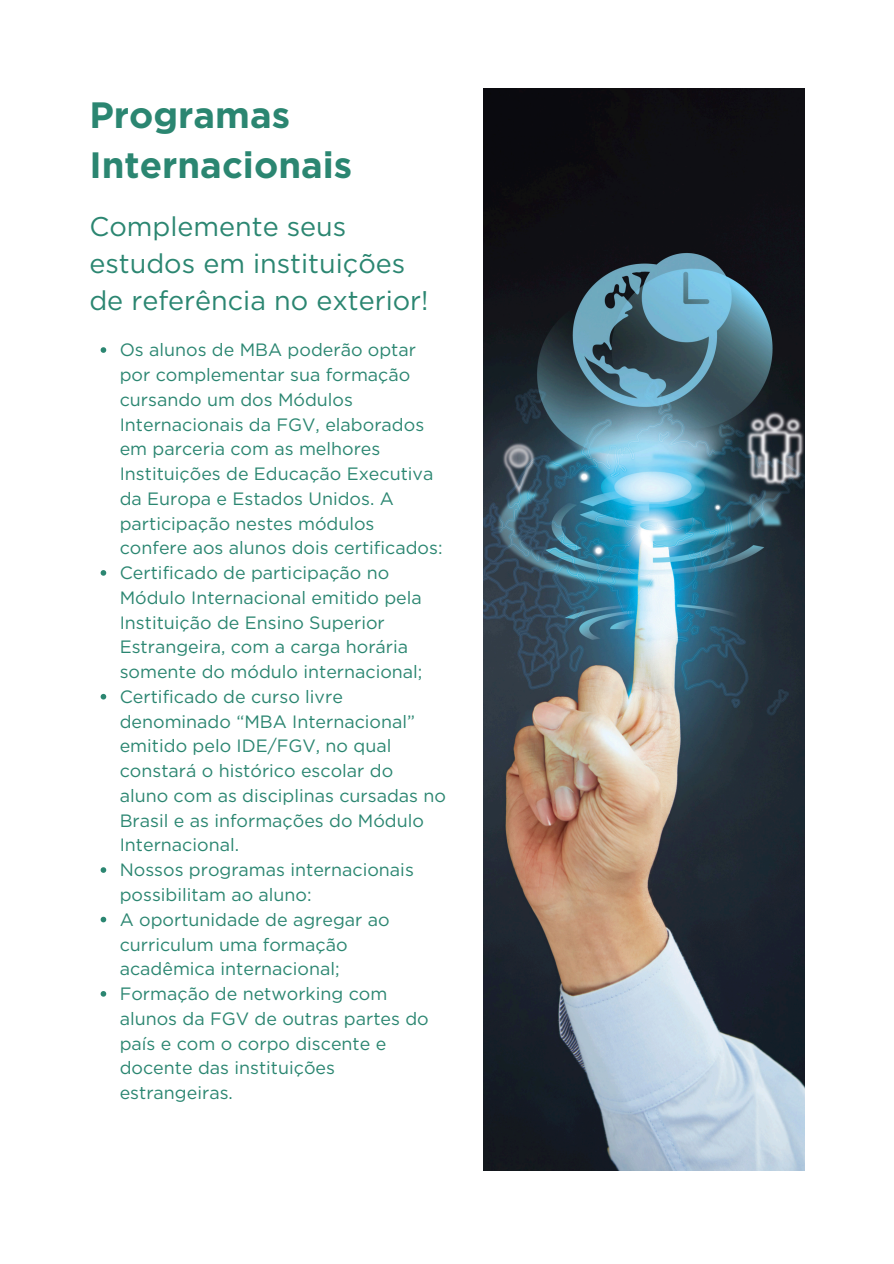
<style>
.page{position:relative;width:894px;height:1264px;background:#fff}
.page>*{position:absolute;margin:0;border:0;box-sizing:border-box;transform-origin:0 0}
.t1{font:700 36.6px/50.7px "Gotham";color:#2b8671}
.t2{font:27px/37.2px "Gotham";color:#2b8671}
.t3{font:17.85px/24.8px "Gotham";color:#2b8671}
</style>
<div class="page">
<img style="left:483px;top:89px;width:321px;height:1081px">
<svg style="left:101px;top:347px;width:5px;height:6px"></svg>
<svg style="left:101px;top:570px;width:5px;height:5px"></svg>
<svg style="left:101px;top:694px;width:5px;height:5px"></svg>
<svg style="left:101px;top:867px;width:5px;height:5px"></svg>
<svg style="left:101px;top:916px;width:5px;height:6px"></svg>
<svg style="left:101px;top:991px;width:5px;height:5px"></svg>
<h1 class="t1" style="left:89px;top:89px;width:264px">Programas<br>Internacionais</h1>
<h2 class="t2" style="left:89px;top:207px;width:340px">Complemente seus estudos em instituições de referência no exterior!</h2>
<p class="t3" style="left:120px;top:337px;width:324px">Os alunos de MBA poderão optar por complementar sua formação cursando um dos Módulos<br>Internacionais da FGV, elaborados em parceria com as melhores<br>Instituições de Educação Executiva da Europa e Estados Unidos. A participação nestes módulos confere aos alunos dois certificados:</p>
<p class="t3" style="left:120px;top:560px;width:304px">Certificado de participação no Módulo Internacional emitido pela Instituição de Ensino Superior Estrangeira, com a carga horária somente do módulo internacional;</p>
<p class="t3" style="left:120px;top:684px;width:328px">Certificado de curso livre denominado “MBA Internacional” emitido pelo IDE/FGV, no qual constará o histórico escolar do aluno com as disciplinas cursadas no<br>Brasil e as informações do Módulo<br>Internacional.</p>
<p class="t3" style="left:120px;top:857px;width:295px">Nossos programas internacionais possibilitam ao aluno:</p>
<p class="t3" style="left:120px;top:907px;width:271px">A oportunidade de agregar ao curriculum uma formação acadêmica internacional;</p>
<p class="t3" style="left:120px;top:981px;width:310px">Formação de networking com alunos da FGV de outras partes do país e com o corpo discente e docente das instituições estrangeiras.</p>
</div>
